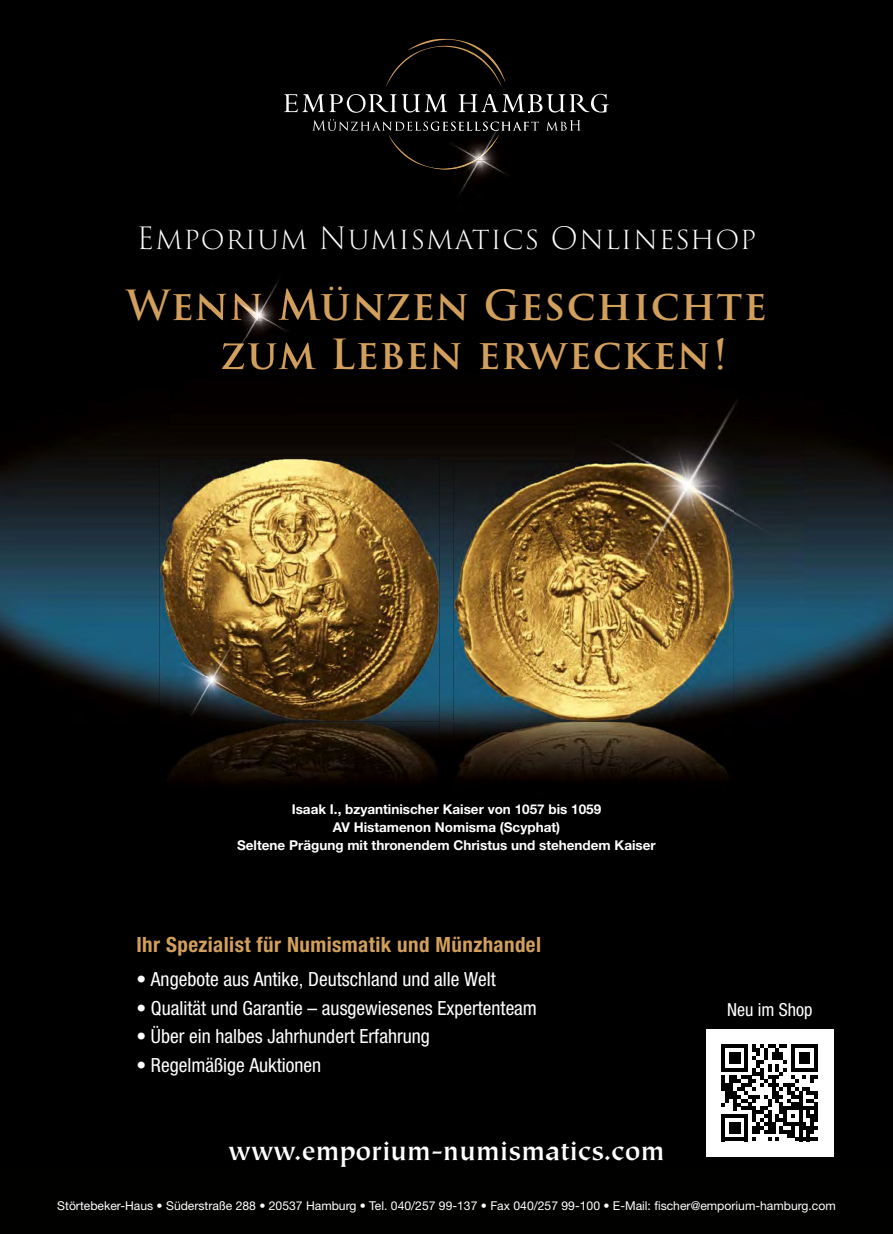
<style>
.page{position:relative;width:893px;height:1234px;background:#fff}
.page>*{position:absolute;margin:0;border:0;box-sizing:border-box;transform-origin:0 0}
.t1{font:600 40.5px/49.5px "Trajan Pro 3";letter-spacing:.02em;color:#d29f5c}
.t2{font:300 30px "Trajan Pro 3";letter-spacing:.025em;color:#fff}
.t3{font:700 28.65px "Tiepolo Std";letter-spacing:-.01em;color:#fff}
.t4{font:21px "Helvetica Neue Condensed Bold+T42";letter-spacing:.02em;color:#d29f5c}
.t5{font:condensed 19.5px "Helvetica Neue LT Std";color:#fff}
.t6{font:condensed 18px "Helvetica Neue LT Std";color:#fff}
.t7{font:700 13.5px/18px "Helvetica Neue LT Std";color:#fff;text-align:center}
.t8{font:12.15px "Helvetica Neue LT Std";color:#fff}
.s1{font-weight:700}
</style>
<div class="page">
<div style="left:0;top:0;width:893px;height:1233px;background:#010200"></div>
<img style="left:0;top:38px;width:893px;height:1119px">
<img style="left:160px;top:458px;width:280px;height:394px">
<img style="left:160px;top:721px;width:280px;height:1px">
<img style="left:454px;top:461px;width:279px;height:388px">
<img style="left:454px;top:720px;width:279px;height:1px">
<svg style="left:546px;top:120px;width:35px;height:11px"></svg>
<svg style="left:386px;top:39px;width:119px;height:48px"></svg>
<div style="left:706px;top:1028px;width:127px;height:128px;background:#fff"></div>
<svg style="left:721px;top:1044px;width:97px;height:96px"></svg>
<img style="left:575px;top:374px;width:228px;height:91px">
<img style="left:733px;top:465px;width:70px;height:137px">
<img style="left:575px;top:461px;width:158px;height:141px">
<img style="left:210px;top:267px;width:98px;height:98px">
<img style="left:210px;top:286px;width:98px;height:34px">
<img style="left:210px;top:289px;width:51px;height:31px">
<img style="left:223px;top:342px;width:85px;height:23px">
<img style="left:432px;top:112px;width:98px;height:97px">
<svg style="left:459px;top:94px;width:150px;height:19px"></svg>
<svg style="left:284px;top:94px;width:163px;height:19px"></svg>
<svg style="left:312px;top:119px;width:227px;height:50px"></svg>
<img style="left:432px;top:135px;width:67px;height:34px">
<img style="left:164px;top:631px;width:98px;height:98px">
<img style="left:164px;top:721px;width:98px;height:1px">
<h2 class="t2" style="left:136px;top:221px;width:622px">Emporium Numismatics Onlineshop</h2>
<h1 class="t1" style="left:221px;top:281px;width:548px;text-indent:-94px">Wenn Münzen Geschichte zum Leben erwecken!</h1>
<p class="t7" style="left:237px;top:801px;width:420px">Isaak I., bzyantinischer Kaiser von 1057 bis 1059<br>AV Histamenon Nomisma (Scyphat)<br>Seltene Prägung mit thronendem Christus und stehendem Kaiser</p>
<p class="t4" style="left:136px;top:932px;width:406px">Ihr Spezialist für Numismatik und Münzhandel</p>
<p class="t5" style="left:136px;top:971px;width:361px">• Angebote aus Antike, Deutschland und alle Welt</p>
<p class="t5" style="left:136px;top:1000px;width:402px">• Qualität und Garantie – ausgewiesenes Expertenteam</p>
<p class="t5" style="left:136px;top:1028px;width:295px">• Über ein halbes Jahrhundert Erfahrung</p>
<p class="t5" style="left:136px;top:1057px;width:186px">• Regelmäßige Auktionen</p>
<h3 class="t3" style="left:228px;top:1133px;width:438px">www.emporium-numismatics.com</h3>
<p class="t6" style="left:727px;top:1002px;width:87px">Neu im Shop</p>
<p class="t8" style="left:57px;top:1201px;width:780px">Störtebeker-Haus <span class="s1">•</span> Süderstraße 288 • 20537 Hamburg • Tel. 040/257 99-137 • Fax 040/257 99-100 • E-Mail: fischer@emporium-hamburg.com</p>
</div>
